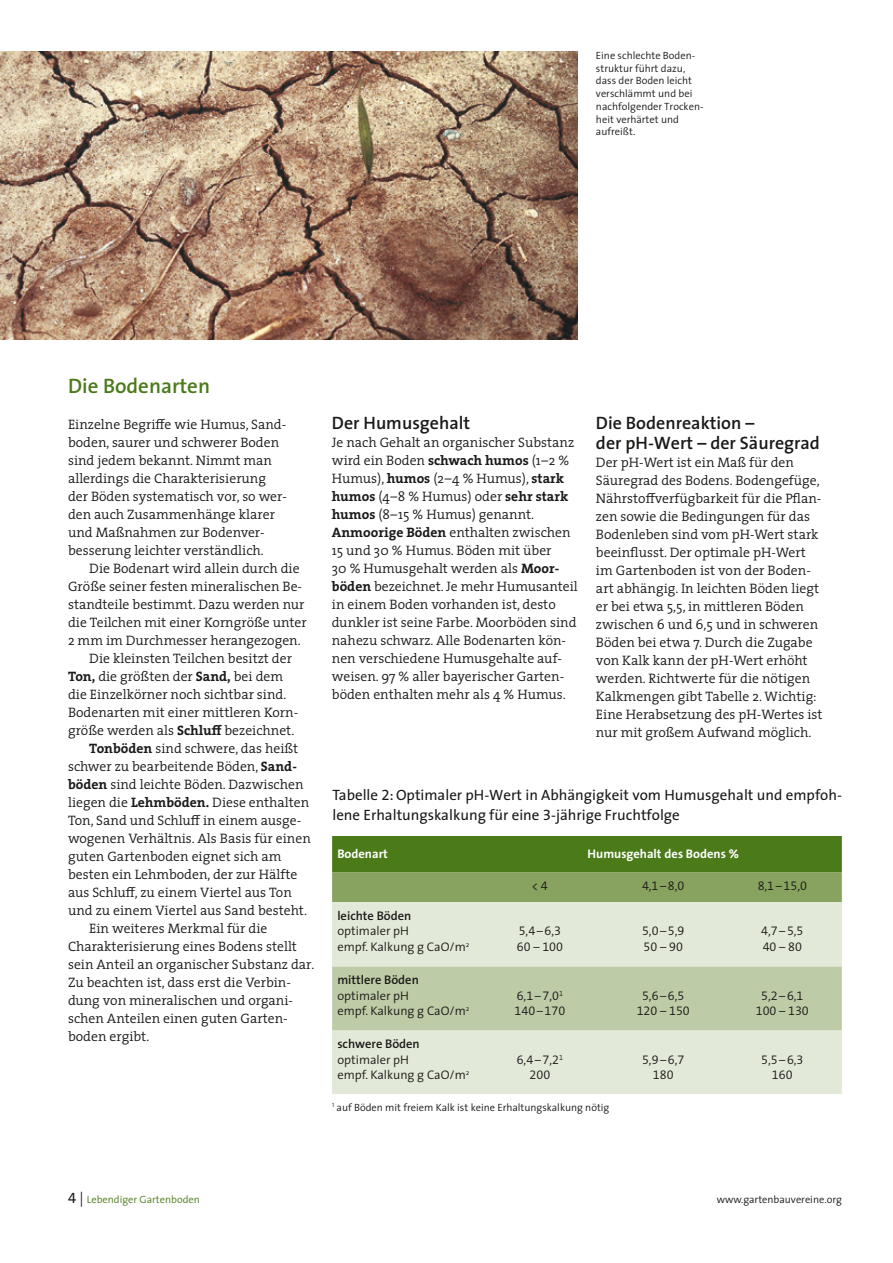
<style>
.page{position:relative;width:893px;height:1263px;background:#fff}
.page>*{position:absolute;margin:0;border:0;box-sizing:border-box;transform-origin:0 0}
.t1{font:600 21px "The Sans";color:#4b7a19}
.t2{font:600 18px/19.5px "The Sans";color:#1b1918}
.t3{font:15px/19.5px "The Sans";color:#1b1918}
.t4{font:300 13.65px/18px "The Serif";color:#1b1918}
.t5{font:12.6px/15.6px "The Sans Semi Light Expert";color:#1b1918;text-align:center}
.t6{font:300 12.6px/15.5px "The Sans";color:#1b1918}
.t7{font:600 12.6px "The Sans";color:#1b1918}
.t8{font:700 12.6px "The Sans";color:#fff}
.t9{font:300 10.5px/12.8px "The Sans";color:#1b1918}
.t10{font:300 10.5px "The Sans";color:#4b7a19}
.s1{font-weight:700}
.s2{font-family:"The Sans Regular Expert"}
.s3{font-family:"The Sans";font-weight:300}
.s4{font-family:"The Sans Regular Caps";font-weight:400;font-size:15px;color:#1b1918}
.s5{font-size:15px;color:#1b1918}
</style>
<div class="page">
<img style="left:0;top:51px;width:578px;height:288px">
<svg style="left:332px;top:836px;width:510px;height:66px;background:#668c39"></svg>
<div style="left:332px;top:902px;width:510px;height:192px;background:#e2e9d8"></div>
<div style="left:332px;top:966px;width:510px;height:64px;background:#bdcba6"></div>
<p class="t9" style="left:596px;top:49px;width:109px">Eine schlechte Boden&shy;struktur führt dazu, dass der Boden leicht verschlämmt und bei nachfolgender Trocken&shy;heit verhärtet und aufreißt.</p>
<h1 class="t1" style="left:68px;top:368px;width:144px">Die Bodenarten</h1>
<p class="t4" style="left:68px;top:415px;width:220px">Einzelne Begriffe wie Humus, Sand&shy;boden, saurer und schwerer Boden sind jedem bekannt. Nimmt man allerdings die Charakterisierung der Böden systematisch vor, so wer&shy;den auch Zusammenhänge klarer und Maßnahmen zur Bodenver&shy;besserung leichter verständlich.</p>
<p class="t4" style="left:89px;top:559px;width:212px">Die Bodenart wird allein durch die</p>
<p class="t4" style="left:68px;top:577px;width:236px">Größe seiner festen mineralischen Be-</p>
<p class="t4" style="left:68px;top:595px;width:238px">standteile bestimmt. Dazu werden nur</p>
<p class="t4" style="left:68px;top:613px;width:240px">die Teilchen mit einer Korngröße unter</p>
<p class="t4" style="left:68px;top:631px;width:234px">2 mm im Durchmesser herangezogen.</p>
<p class="t4" style="left:89px;top:649px;width:204px">Die kleinsten Teilchen besitzt der</p>
<p class="t4" style="left:68px;top:667px;width:217px"><span class="s1">Ton,</span> die größten der <span class="s1">Sand,</span> bei dem</p>
<p class="t4" style="left:68px;top:685px;width:220px">die Einzelkörner noch sichtbar sind.</p>
<p class="t4" style="left:68px;top:703px;width:232px">Bodenarten mit einer mittleren Korn-</p>
<p class="t4" style="left:68px;top:721px;width:228px">größe werden als <span class="s1">Schluff</span> bezeichnet.</p>
<p class="t4" style="left:89px;top:739px;width:210px"><span class="s1">Tonböden</span> sind schwere, das heißt</p>
<p class="t4" style="left:68px;top:757px;width:230px">schwer zu bearbeitende Böden, <span class="s1">Sand-</span></p>
<p class="t4" style="left:68px;top:775px;width:237px"><span class="s1">böden</span> sind leichte Böden. Dazwischen</p>
<p class="t4" style="left:68px;top:793px;width:243px">liegen die <span class="s1">Lehmböden.</span> Diese enthalten</p>
<p class="t4" style="left:68px;top:811px;width:235px">Ton, Sand und Schluff in einem ausge-</p>
<p class="t4" style="left:68px;top:829px;width:244px">wogenen Verhältnis. Als Basis für einen</p>
<p class="t4" style="left:68px;top:847px;width:215px">guten Gartenboden eignet sich am</p>
<p class="t4" style="left:68px;top:865px;width:231px">besten ein Lehmboden, der zur Hälfte</p>
<p class="t4" style="left:68px;top:883px;width:225px">aus Schluff, zu einem Viertel aus Ton</p>
<p class="t4" style="left:68px;top:901px;width:240px">und zu einem Viertel aus Sand besteht.</p>
<p class="t4" style="left:89px;top:919px;width:180px">Ein weiteres Merkmal für die</p>
<p class="t4" style="left:68px;top:937px;width:230px">Charakterisierung eines Bodens stellt</p>
<p class="t4" style="left:68px;top:955px;width:248px">sein Anteil an organischer Substanz dar.</p>
<p class="t4" style="left:68px;top:973px;width:224px">Zu beachten ist, dass erst die Verbin-</p>
<p class="t4" style="left:68px;top:991px;width:226px">dung von mineralischen und organi-</p>
<p class="t4" style="left:68px;top:1009px;width:221px">schen Anteilen einen guten Garten-</p>
<p class="t4" style="left:68px;top:1027px;width:83px">boden ergibt.</p>
<h2 class="t2" style="left:332px;top:413px;width:140px">Der Humusgehalt</h2>
<p class="t4" style="left:332px;top:433px;width:247px">Je nach Gehalt an organischer Substanz wird ein Boden <span class="s1">schwach humos</span> (1–2 % Humus), <span class="s1">humos</span> (2–4 % Humus), <span class="s1">stark humos</span> (4–8 % Humus) oder <span class="s1">sehr stark humos</span> (8–15 % Humus) genannt.<br><span class="s1">Anmoorige Böden</span> enthalten zwischen 15 und 30 % Humus. Böden mit über<br>30 % Humusgehalt werden als <span class="s1">Moor&shy;böden</span> bezeichnet. Je mehr Humusanteil in einem Boden vorhanden ist, desto dunkler ist seine Farbe. Moorböden sind nahezu schwarz. Alle Bodenarten kön&shy;nen verschiedene Humusgehalte auf&shy;weisen. 97 % aller bayerischer Garten&shy;böden enthalten mehr als 4 % Humus.</p>
<h2 class="t2" style="left:596px;top:413px;width:225px">Die Bodenreaktion –<br>der pH-Wert – der Säuregrad</h2>
<p class="t4" style="left:596px;top:452px;width:228px">Der pH-Wert ist ein Maß für den Säuregrad des Bodens. Bodengefüge, Nährstoffverfügbarkeit für die Pflan&shy;zen sowie die Bedingungen für das Bodenleben sind vom pH-Wert stark beeinflusst. Der optimale pH-Wert im Gartenboden ist von der Boden&shy;art abhängig. In leichten Böden liegt er bei etwa 5,5, in mittleren Böden zwischen 6 und 6,5 und in schweren Böden bei etwa 7. Durch die Zugabe von Kalk kann der pH-Wert erhöht werden. Richtwerte für die nötigen Kalkmengen gibt Tabelle 2. Wichtig:<br>Eine Herabsetzung des pH-Wertes ist nur mit großem Aufwand möglich.</p>
<p class="t3" style="left:332px;top:785px;width:511px">Tabelle <span class="s2">2</span>: Optimaler pH-Wert in Abhängigkeit vom Humusgehalt und empfoh&shy;lene Erhaltungskalkung für eine <span class="s2">3</span>-jährige Fruchtfolge</p>
<p class="t8" style="left:337px;top:843px;width:52px">Bodenart</p>
<p class="t8" style="left:588px;top:843px;width:153px">Humusgehalt des Bodens %</p>
<p class="t5" style="left:532px;top:877px;width:17px">&lt; 4</p>
<p class="t5" style="left:642px;top:877px;width:44px">4,1<span class="s3">–</span>8,0</p>
<p class="t5" style="left:758px;top:877px;width:51px">8,1<span class="s3">–</span>15,0</p>
<p class="t7" style="left:337px;top:905px;width:75px">leichte Böden</p>
<p class="t6" style="left:337px;top:923px;width:133px">optimaler pH<br>empf. Kalkung g CaO/m<sup>2</sup></p>
<p class="t5" style="left:517px;top:923px;width:48px;text-align:left">5,4<span class="s3">–</span>6,3<br>60 <span class="s3">–</span> 100</p>
<p class="t5" style="left:642px;top:923px;width:44px;text-align:left">5,0<span class="s3">–</span>5,9<br>50 <span class="s3">–</span> 90</p>
<p class="t5" style="left:761px;top:923px;width:44px;text-align:left">4,7<span class="s3">–</span>5,5<br>40 <span class="s3">–</span> 80</p>
<p class="t7" style="left:337px;top:970px;width:83px">mittlere Böden</p>
<p class="t6" style="left:337px;top:987px;width:133px">optimaler pH<br>empf. Kalkung g CaO/m<sup>2</sup></p>
<p class="t5" style="left:515px;top:987px;width:52px;text-align:left">6,1<span class="s3">–</span>7,0<sup>1<br></sup>140<span class="s3">–</span>170</p>
<p class="t5" style="left:637px;top:987px;width:55px">5,6<span class="s3">–</span>6,5<br>120 <span class="s3">–</span> 150</p>
<p class="t5" style="left:756px;top:987px;width:55px">5,2<span class="s3">–</span>6,1<br>100 <span class="s3">–</span> 130</p>
<p class="t7" style="left:337px;top:1033px;width:84px">schwere Böden</p>
<p class="t6" style="left:337px;top:1051px;width:133px">optimaler pH<br>empf. Kalkung g CaO/m<sup>2</sup></p>
<p class="t5" style="left:517px;top:1051px;width:48px">6,4<span class="s3">–</span>7,2<sup>1<br></sup>200</p>
<p class="t5" style="left:642px;top:1051px;width:44px">5,9<span class="s3">–</span>6,7<br>180</p>
<p class="t5" style="left:761px;top:1051px;width:44px">5,5<span class="s3">–</span>6,3<br>160</p>
<p class="t9" style="left:332px;top:1100px;width:279px"><sup>1</sup> auf Böden mit freiem Kalk ist keine Erhaltungskalkung nötig</p>
<p class="t10" style="left:68px;top:1191px;width:133px"><span class="s4">4</span> <span class="s5">|</span> Lebendiger Gartenboden</p>
<p class="t9" style="left:717px;top:1193px;width:127px">www.gartenbauvereine.org</p>
</div>
